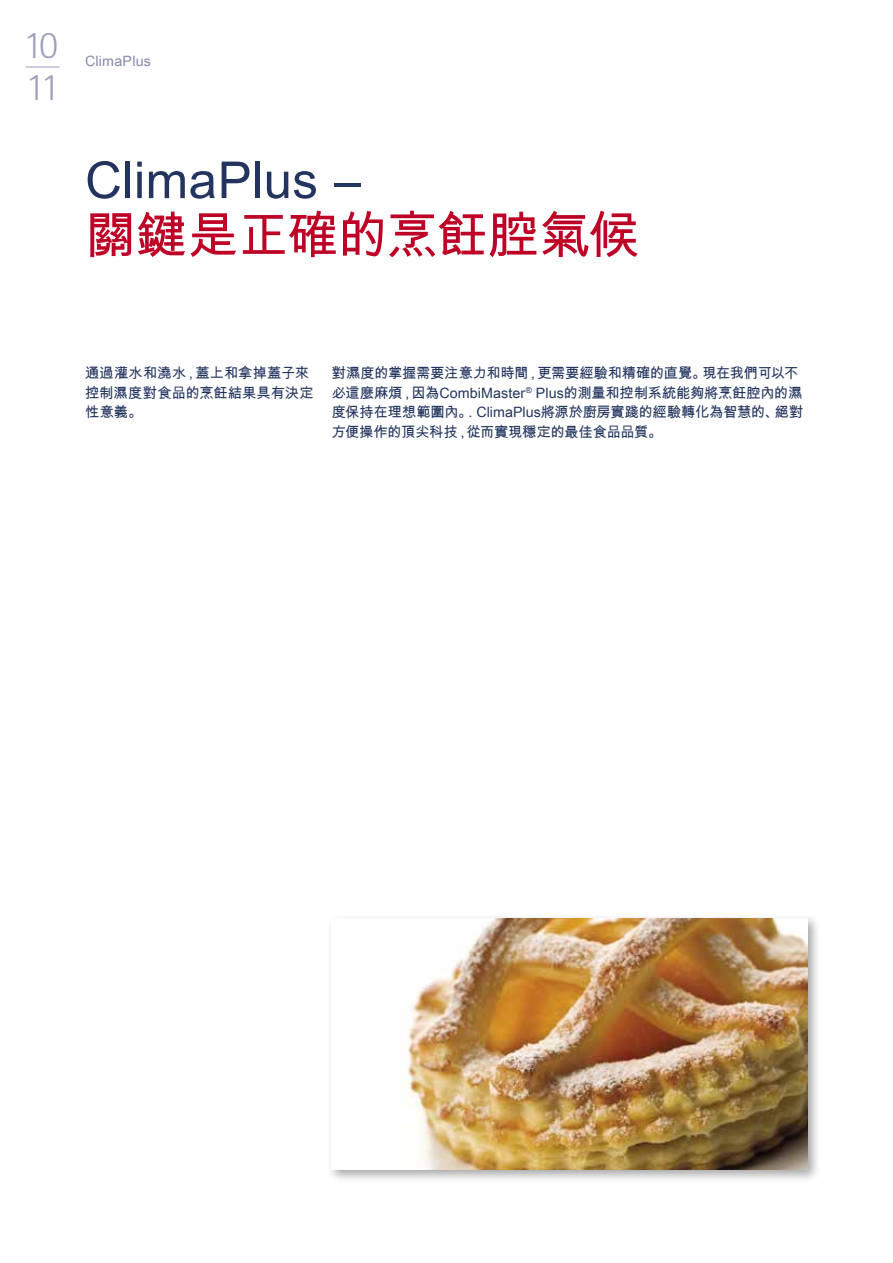
<style>
.page{position:relative;width:893px;height:1263px;background:#fff}
.page>*{position:absolute;margin:0;border:0;box-sizing:border-box;transform-origin:0 0}
.t1{font:51px "Arial Unicode MS";letter-spacing:-.01em;color:#be0027}
.t2{font:51px "Arial Unicode MS";letter-spacing:.01em;color:#23345e}
.t3{font:300 36px/41.2px "Unit Pro";color:#9ca0bc}
.t4{font:14.25px/19.5px "Arial Unicode MS";letter-spacing:-.01em;color:#23345e}
.t5{font:14.25px "Arial Unicode MS";letter-spacing:.015em;color:#838aab}
</style>
<div class="page">
<hr style="left:26px;top:66px;width:34px;height:1px;background:#9ca0bc">
<div style="left:327px;top:914px;width:495px;height:269px;background:#000;opacity:.35"></div>
<img style="left:332px;top:918px;width:476px;height:251px">
<h2 class="t3" style="left:26px;top:25px;width:34px">10<br>11</h2>
<p class="t5" style="left:85px;top:50px;width:67px">ClimaPlus</p>
<h1 class="t2" style="left:85px;top:143px;width:277px">ClimaPlus –</h1>
<h1 class="t1" style="left:85px;top:199px;width:556px">關鍵是正確的烹飪腔氣候</h1>
<p class="t4" style="left:85px;top:363px;width:230px">通過灌水和澆水，蓋上和拿掉蓋子來控制濕度對食品的烹飪結果具有決定性意義。</p>
<p class="t4" style="left:332px;top:363px;width:473px">對濕度的掌握需要注意力和時間，更需要經驗和精確的直覺。現在我們可以不必這麼麻煩，因為CombiMaster<sup>®</sup> Plus的測量和控制系統能夠將烹飪腔內的濕度保持在理想範圍內。. ClimaPlus將源於廚房實踐的經驗轉化為智慧的、絕對方便操作的頂尖科技，從而實現穩定的最佳食品品質。</p>
</div>
